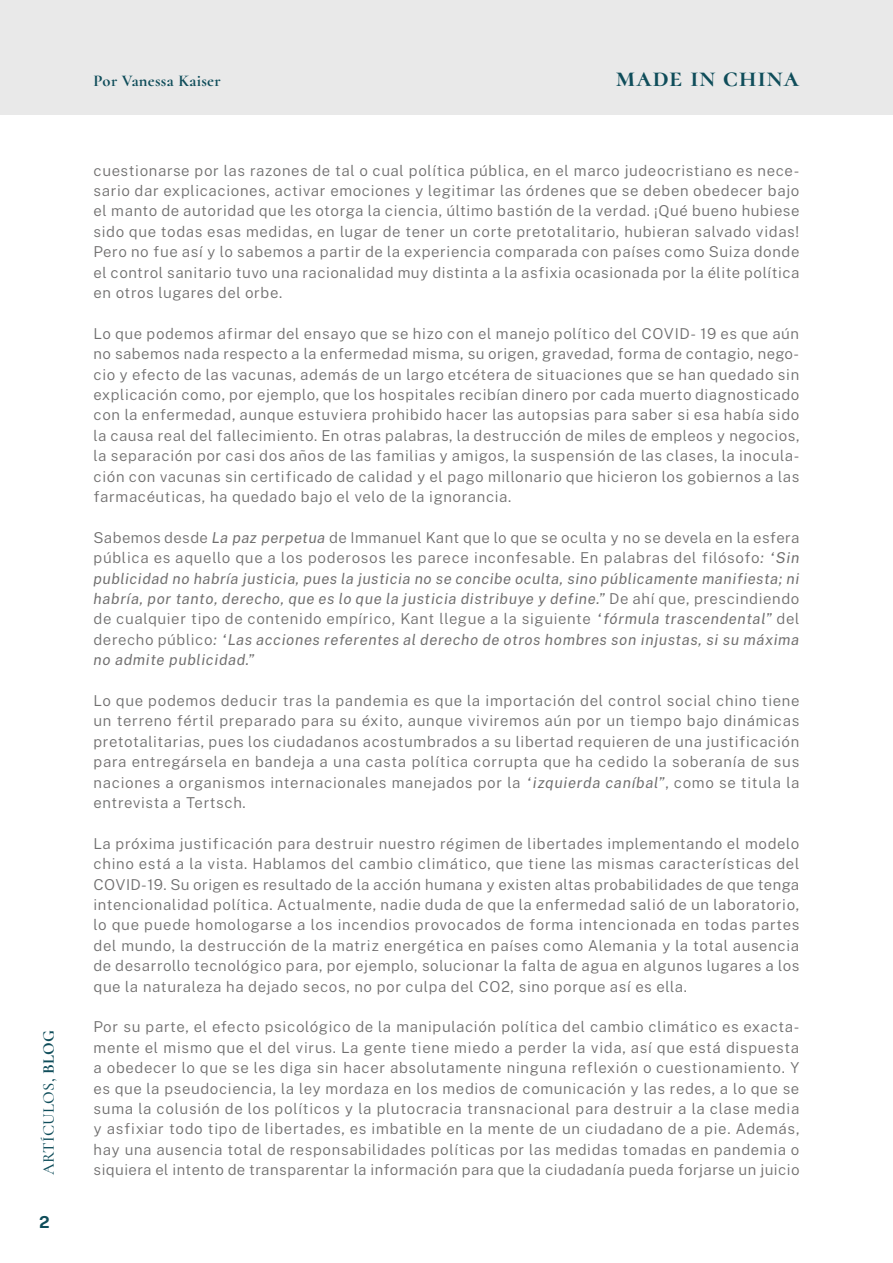
<style>
.page{position:relative;width:893px;height:1263px;background:#fff}
.page>*{position:absolute;margin:0;border:0;box-sizing:border-box;transform-origin:0 0}
.t1{font:700 28.5px "Cormorant";letter-spacing:.02em;color:#0f4d5a}
.t2{font:700 16.5px "Cormorant";letter-spacing:.02em;color:#0f4d5a}
.t3{font:500 16.5px "Cormorant";letter-spacing:.02em;color:#0f4d5a}
.t4{font:700 16.5px "Public Sans";color:#0f4d5a}
.t5{font:300 15px/20.4px "Public Sans";letter-spacing:.035em;color:#706f6f;text-align:justify}
.t6{font:italic 15px/20.4px "Public Sans";letter-spacing:.04em;color:#706f6f;text-align:justify}
.s1{font-weight:700}
.s2{font-weight:300;font-style:normal}
.s3{font-weight:400;font-style:italic}
</style>
<div class="page">
<div style="left:0;top:0;width:893px;height:114px;background:#e9e9e9"></div>
<p class="t3" style="left:39px;top:1175px;width:147px;rotate:-90deg">ARTÍCULOS, <span class="s1">BLOG</span></p>
<p class="t4" style="left:39px;top:1209px;width:12px">2</p>
<p class="t2" style="left:94px;top:71px;width:129px">Por Vanessa Kaiser</p>
<h1 class="t1" style="left:616px;top:60px;width:181px">Made in China</h1>
<p class="t5" style="left:94px;top:159px;width:707px">cuestionarse por las razones de tal o cual política pública, en el marco judeocristiano es nece&shy;sario dar explicaciones, activar emociones y legitimar las órdenes que se deben obedecer bajo el manto de autoridad que les otorga la ciencia, último bastión de la verdad. ¡Qué bueno hubiese sido que todas esas medidas, en lugar de tener un corte pretotalitario, hubieran salvado vidas!<br>Pero no fue así y lo sabemos a partir de la experiencia comparada con países como Suiza donde el control sanitario tuvo una racionalidad muy distinta a la asfixia ocasionada por la élite política en otros lugares del orbe.</p>
<p class="t5" style="left:94px;top:322px;width:707px">Lo que podemos afirmar del ensayo que se hizo con el manejo político del COVID- 19 es que aún no sabemos nada respecto a la enfermedad misma, su origen, gravedad, forma de contagio, nego&shy;cio y efecto de las vacunas, además de un largo etcétera de situaciones que se han quedado sin explicación como, por ejemplo, que los hospitales recibían dinero por cada muerto diagnosticado con la enfermedad, aunque estuviera prohibido hacer las autopsias para saber si esa había sido la causa real del fallecimiento. En otras palabras, la destrucción de miles de empleos y negocios, la separación por casi dos años de las familias y amigos, la suspensión de las clases, la inocula&shy;ción con vacunas sin certificado de calidad y el pago millonario que hicieron los gobiernos a las farmacéuticas, ha quedado bajo el velo de la ignorancia.</p>
<p class="t6" style="left:94px;top:527px;width:707px"><span class="s2">Sabemos desde</span> La paz perpetua <span class="s2">de Immanuel Kant que lo que se oculta y no se devela en la esfera pública es aquello que a los poderosos les parece inconfesable. En palabras del filósofo</span>: “Sin publicidad no habría justicia, pues la justicia no se concibe oculta, sino públicamente manifiesta; ni habría, por tanto, derecho, que es lo que la justicia distribuye y define.” <span class="s2">De ahí que, prescindiendo de cualquier tipo de contenido empírico, Kant llegue a la siguiente</span> “fórmula trascendental” <span class="s2">del derecho público</span>: “Las acciones referentes al derecho de otros hombres son injustas, si su máxima no admite publicidad.”</p>
<p class="t5" style="left:94px;top:690px;width:708px">Lo que podemos deducir tras la pandemia es que la importación del control social chino tiene un terreno fértil preparado para su éxito, aunque viviremos aún por un tiempo bajo dinámicas pretotalitarias, pues los ciudadanos acostumbrados a su libertad requieren de una justificación para entregársela en bandeja a una casta política corrupta que ha cedido la soberanía de sus naciones a organismos internacionales manejados por la <span class="s3">“izquierda caníbal”</span>, como se titula la entrevista a Tertsch.</p>
<p class="t5" style="left:94px;top:832px;width:707px">La próxima justificación para destruir nuestro régimen de libertades implementando el modelo chino está a la vista. Hablamos del cambio climático, que tiene las mismas características del COVID-19. Su origen es resultado de la acción humana y existen altas probabilidades de que tenga intencionalidad política. Actualmente, nadie duda de que la enfermedad salió de un laboratorio, lo que puede homologarse a los incendios provocados de forma intencionada en todas partes del mundo, la destrucción de la matriz energética en países como Alemania y la total ausencia de desarrollo tecnológico para, por ejemplo, solucionar la falta de agua en algunos lugares a los que la naturaleza ha dejado secos, no por culpa del CO2, sino porque así es ella.</p>
<p class="t5" style="left:94px;top:1016px;width:707px">Por su parte, el efecto psicológico de la manipulación política del cambio climático es exacta&shy;mente el mismo que el del virus. La gente tiene miedo a perder la vida, así que está dispuesta a obedecer lo que se les diga sin hacer absolutamente ninguna reflexión o cuestionamiento. Y es que la pseudociencia, la ley mordaza en los medios de comunicación y las redes, a lo que se suma la colusión de los políticos y la plutocracia transnacional para destruir a la clase media y asfixiar todo tipo de libertades, es imbatible en la mente de un ciudadano de a pie. Además, hay una ausencia total de responsabilidades políticas por las medidas tomadas en pandemia o siquiera el intento de transparentar la información para que la ciudadanía pueda forjarse un juicio</p>
</div>
